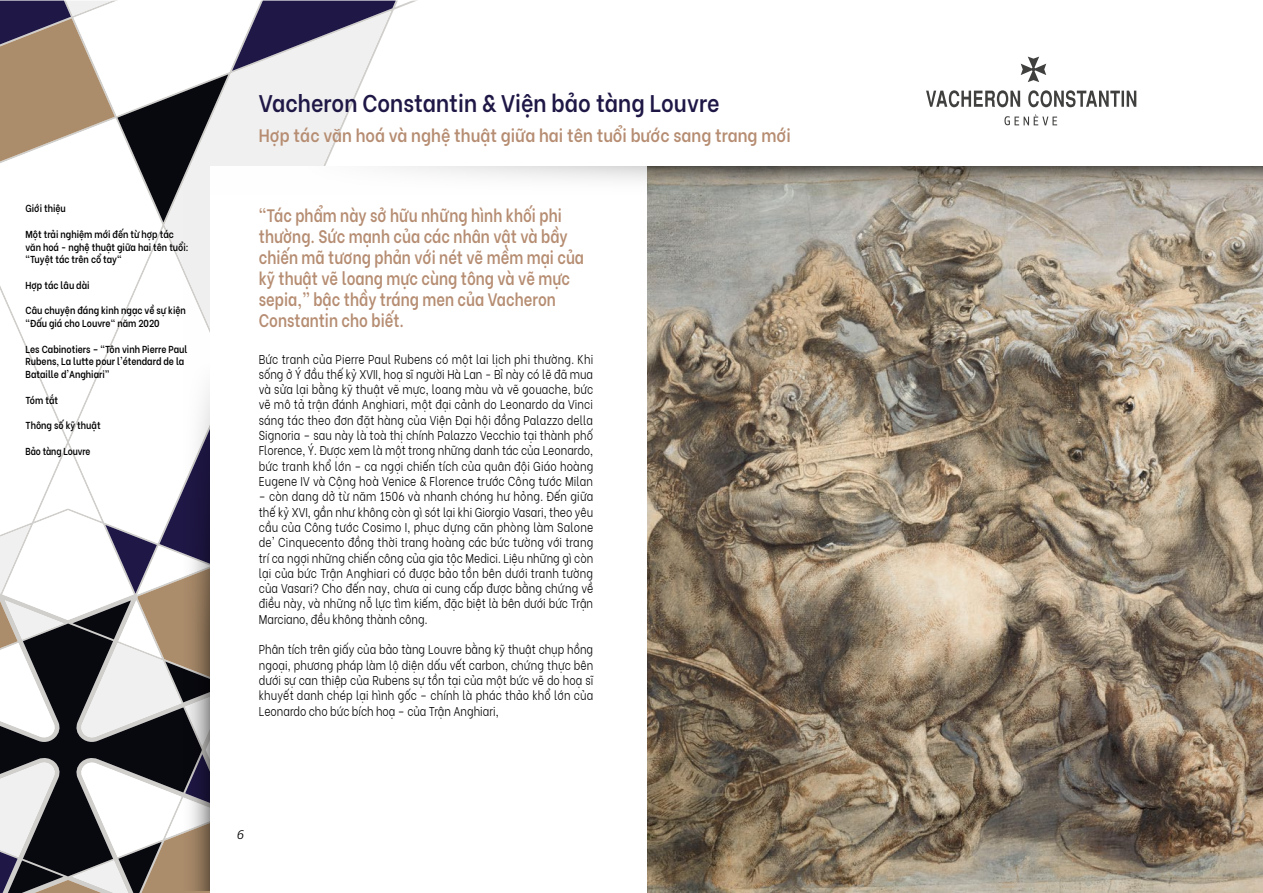
<style>
.page{position:relative;width:1263px;height:893px;background:#fff}
.page>*{position:absolute;margin:0;border:0;box-sizing:border-box;transform-origin:0 0}
.t1{font:600 24px "Be Vietnam";color:#1f1745;scale:.9 1}
.t2{font:600 18px/21px "Be Vietnam";color:#b68d72;scale:.83 1}
.t3{font:600 18px "Be Vietnam";color:#b68d72;scale:.9 1}
.t4{font:300 12.75px/15.3px "Be Vietnam";letter-spacing:.005em;color:#000;text-align:justify;scale:.83 1}
.t5{font:italic 12.75px "Prelo";color:#000}
.t6{font:600 10.05px/12.8px "Be Vietnam";color:#000;scale:.87 1}
.t7{font:600 10.05px "Be Vietnam";color:#000;scale:.84 1}
</style>
<div class="page">
<svg style="left:0;top:746px;width:163px;height:8px"></svg>
<svg style="left:0;top:754px;width:210px;height:139px"></svg>
<svg style="left:0;top:290px;width:163px;height:456px"></svg>
<svg style="left:0;top:1px;width:396px;height:221px"></svg>
<svg style="left:926px;top:57px;width:210px;height:68px"></svg>
<svg style="left:163px;top:190px;width:47px;height:701px"></svg>
<div style="left:210px;top:166px;width:1052px;height:727px;background:#fff"></div>
<div style="left:210px;top:166px;width:1052px;height:48px;background:linear-gradient(to bottom,#f5f5f5,#fff)"></div>
<img style="left:647px;top:214px;width:616px;height:679px">
<svg style="left:647px;top:166px;width:616px;height:48px;background:#9e998e"></svg>
<p class="t6" style="left:26px;top:201px;width:48px">Giới thiệu</p>
<p class="t6" style="left:26px;top:227px;width:189px">Một trải nghiệm mới đến từ hợp tác văn hoá - nghệ thuật giữa hai tên tuổi: “Tuyệt tác trên cổ tay"</p>
<p class="t6" style="left:26px;top:278px;width:75px">Hợp tác lâu dài</p>
<p class="t6" style="left:26px;top:303px;width:186px">Câu chuyện đáng kinh ngạc về sự kiện “Đấu giá cho Louvre" năm 2020</p>
<p class="t6" style="left:26px;top:341px;width:188px">Les Cabinotiers – “Tôn vinh Pierre Paul<br>Rubens, La lutte pour l'étendard de la<br>Bataille d'Anghiari”</p>
<p class="t6" style="left:26px;top:392px;width:39px">Tóm tắt</p>
<p class="t6" style="left:26px;top:418px;width:88px">Thông số kỹ thuật</p>
<p class="t7" style="left:26px;top:442px;width:79px">Bảo tàng Louvre</p>
<h1 class="t1" style="left:259px;top:84px;width:513px">Vacheron Constantin &amp; Viện bảo tàng Louvre</h1>
<h2 class="t3" style="left:259px;top:121px;width:592px">Hợp tác văn hoá và nghệ thuật giữa hai tên tuổi bước sang trang mới</h2>
<p class="t2" style="left:259px;top:203px;width:393px">“Tác phẩm này sở hữu những hình khối phi thường. Sức mạnh của các nhân vật và bầy chiến mã tương phản với nét vẽ mềm mại của kỹ thuật vẽ loang mực cùng tông và vẽ mực sepia,” bậc thầy tráng men của Vacheron Constantin cho biết.</p>
<p class="t4" style="left:259px;top:350px;width:405px">Bức tranh của Pierre Paul Rubens có một lai lịch phi thường. Khi sống ở Ý đầu thế kỷ XVII, hoạ sĩ người Hà Lan - Bỉ này có lẽ đã mua và sửa lại bằng kỹ thuật vẽ mực, loang màu và vẽ gouache, bức vẽ mô tả trận đánh Anghiari, một đại cảnh do Leonardo da Vinci sáng tác theo đơn đặt hàng của Viện Đại hội đồng Palazzo della Signoria – sau này là toà thị chính Palazzo Vecchio tại thành phố Florence, Ý. Được xem là một trong những danh tác của Leonardo, bức tranh khổ lớn – ca ngợi chiến tích của quân đội Giáo hoàng Eugene IV và Cộng hoà Venice &amp; Florence trước Công tước Milan</p>
<p class="t4" style="left:259px;top:488px;width:404px">– còn dang dở từ năm 1506 và nhanh chóng hư hỏng. Đến giữa thế kỷ XVI, gần như không còn gì sót lại khi Giorgio Vasari, theo yêu cầu của Công tước Cosimo I, phục dựng căn phòng làm Salone de' Cinquecento đồng thời trang hoàng các bức tường với trang trí ca ngợi những chiến công của gia tộc Medici. Liệu những gì còn lại của bức Trận Anghiari có được bảo tồn bên dưới tranh tường của Vasari? Cho đến nay, chưa ai cung cấp được bằng chứng về điều này, và những nỗ lực tìm kiếm, đặc biệt là bên dưới bức Trận Marciano, đều không thành công.</p>
<p class="t4" style="left:259px;top:641px;width:404px">Phân tích trên giấy của bảo tàng Louvre bằng kỹ thuật chụp hồng ngoại, phương pháp làm lộ diện dấu vết carbon, chứng thực bên dưới sự can thiệp của Rubens sự tồn tại của một bức vẽ do hoạ sĩ khuyết danh chép lại hình gốc – chính là phác thảo khổ lớn của Leonardo cho bức bích hoạ – của Trận Anghiari,</p>
<p class="t5" style="left:236px;top:826px;width:9px">6</p>
</div>
